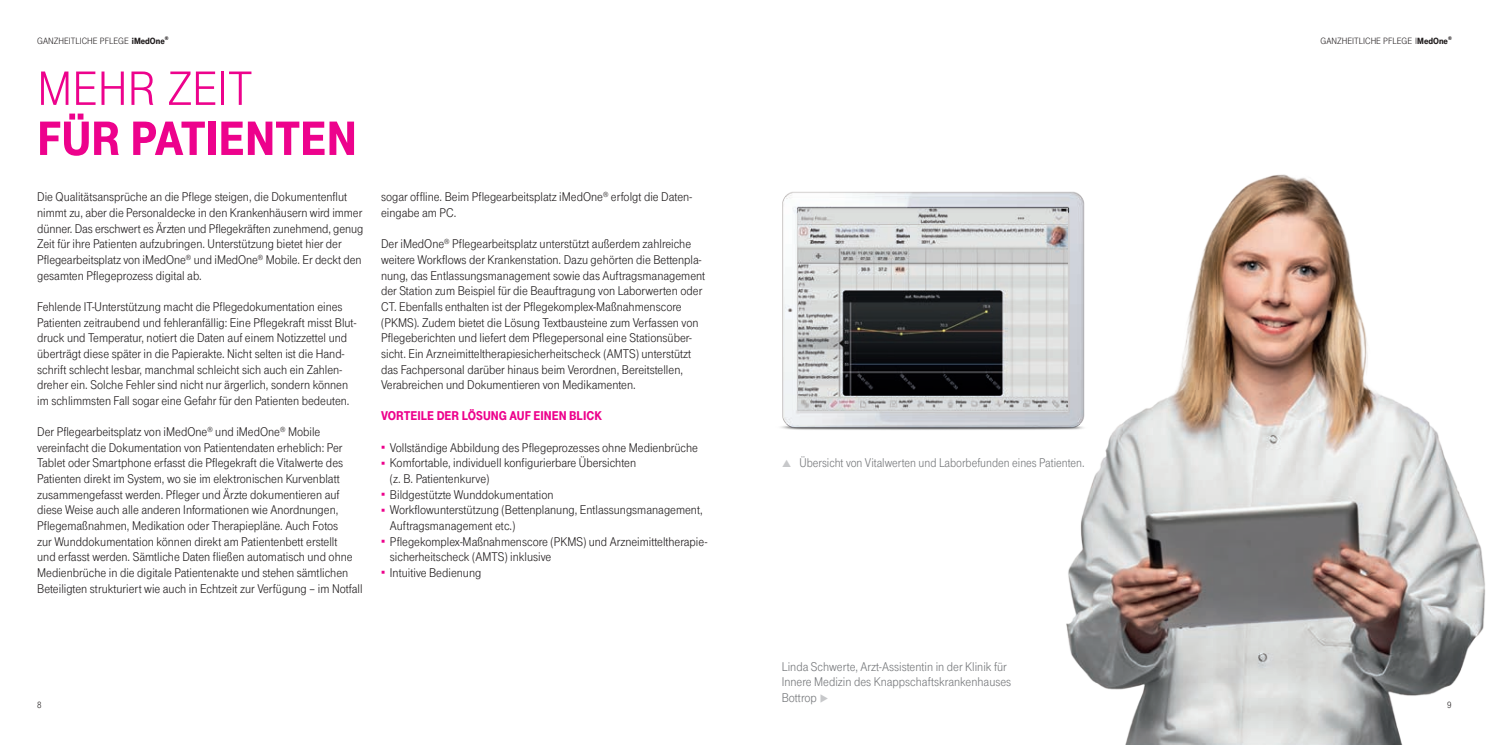
<style>
.page{position:relative;width:1489px;height:745px;background:#fff}
.page>*{position:absolute;margin:0;border:0;box-sizing:border-box;transform-origin:0 0}
.t1{font:900 50px "Tele Grotesk Headline";letter-spacing:-.005em;color:#ed028c}
.t2{font:50px "Tele Grotesk Headline";color:#ed028c}
.t3{font:13.12px/15.6px "Tele Grotesk Norm";color:#231f20}
.t4{font:13.12px/15.6px "Tele Grotesk Norm";color:#76787b}
.t5{font:900 13.12px "Tele Grotesk Headline";color:#ed028c}
.t6{font:9.38px "Tele Grotesk Headline";color:#231f20}
.t7{font:9.38px "Tele Grotesk Norm";color:#231f20}
.s1{font-family:"Tele Grotesk Ultr"}
.s2{color:#ed028c}
.s3{color:#c7c8ca}
</style>
<div class="page">
<img style="left:1066px;top:174px;width:419px;height:570px">
<img style="left:781px;top:185px;width:312px;height:254px">
<div style="left:795px;top:206px;width:273px;height:205px;background:#231f20;opacity:.1"></div>
<p class="t6" style="left:37px;top:35px;width:133px">GANZHEITLICHE PFLEGE <span class="s1">iMedOne</span><sup>®</sup></p>
<h1 class="t2" style="left:37px;top:61px;width:217px">MEHR ZEIT</h1>
<h1 class="t1" style="left:37px;top:110px;width:321px">FÜ R PATIENTEN</h1>
<p class="t3" style="left:37px;top:189px;width:327px">Die Qualitätsansprüche an die Pflege steigen, die Dokumentenflut nimmt zu, aber die Personaldecke in den Krankenhäusern wird immer dünner. Das erschwert es Ärzten und Pflegekräften zunehmend, genug Zeit für ihre Patienten aufzubringen. Unterstützung bietet hier der Pflegearbeitsplatz von iMedOne<sup>®</sup> und iMedOne<sup>®</sup> Mobile. Er deckt den gesamten Pflegeprozess digital ab.</p>
<p class="t3" style="left:37px;top:299px;width:320px">Fehlende IT-Unterstützung macht die Pflegedokumentation eines Patienten zeitraubend und fehleranfällig: Eine Pflegekraft misst Blut&shy;druck und Temperatur, notiert die Daten auf einem Notizzettel und überträgt diese später in die Papierakte. Nicht selten ist die Hand&shy;schrift schlecht lesbar, manchmal schleicht sich auch ein Zahlen&shy;dreher ein. Solche Fehler sind nicht nur ärgerlich, sondern können im schlimmsten Fall sogar eine Gefahr für den Patienten bedeuten.</p>
<p class="t3" style="left:37px;top:424px;width:327px">Der Pflegearbeitsplatz von iMedOne<sup>®</sup> und iMedOne<sup>®</sup> Mobile vereinfacht die Dokumentation von Patientendaten erheblich: Per Tablet oder Smartphone erfasst die Pflegekraft die Vitalwerte des Patienten direkt im System, wo sie im elektronischen Kurvenblatt zusammengefasst werden. Pfleger und Ärzte dokumentieren auf diese Weise auch alle anderen Informationen wie Anordnungen, Pflegemaßnahmen, Medikation oder Therapiepläne. Auch Fotos<br>zur Wunddokumentation können direkt am Patientenbett erstellt<br>und erfasst werden. Sämtliche Daten fließen automatisch und ohne Medienbrüche in die digitale Patientenakte und stehen sämtlichen Beteiligten strukturiert wie auch in Echtzeit zur Verfügung – im Notfall</p>
<p class="t3" style="left:381px;top:189px;width:312px">sogar offline. Beim Pflegearbeitsplatz iMedOne<sup>®</sup> erfolgt die Daten&shy;eingabe am PC.</p>
<p class="t3" style="left:381px;top:236px;width:326px">Der iMedOne<sup>®</sup> Pflegearbeitsplatz unterstützt außerdem zahlreiche weitere Workflows der Krankenstation. Dazu gehörten die Bettenpla&shy;nung, das Entlassungsmanagement sowie das Auftragsmanagement der Station zum Beispiel für die Beauftragung von Laborwerten oder CT. Ebenfalls enthalten ist der Pflegekomplex-Maßnahmenscore (PKMS). Zudem bietet die Lösung Textbausteine zum Verfassen von Pflegeberichten und liefert dem Pflegepersonal eine Stationsüber&shy;sicht. Ein Arzneimitteltherapiesicherheitscheck (AMTS) unterstützt das Fachpersonal darüber hinaus beim Verordnen, Bereitstellen, Verabreichen und Dokumentieren von Medikamenten.</p>
<p class="t5" style="left:381px;top:408px;width:214px">VORTEILE DER LÖSUNG AUF EINEN BLICK</p>
<p class="t3" style="left:381px;top:439px;width:318px"><span class="s2">○</span> Vollständige Abbildung des Pflegeprozesses ohne Medienbrüche</p>
<p class="t3" style="left:390px;top:455px;width:248px;text-indent:-9px"><span class="s2">○</span> Komfortable, individuell konfigurierbare Übersichten (z. B. Patientenkurve)</p>
<p class="t3" style="left:381px;top:486px;width:174px"><span class="s2">○</span> Bildgestützte Wunddokumentation</p>
<p class="t3" style="left:390px;top:502px;width:314px;text-indent:-9px"><span class="s2">○</span> Workflowunterstützung (Bettenplanung, Entlassungsmanagement,<br>Auftragsmanagement etc.)</p>
<p class="t3" style="left:390px;top:533px;width:319px;text-indent:-9px"><span class="s2">○</span> Pflegekomplex-Maßnahmenscore (PKMS) und Arzneimitteltherapie&shy;sicherheitscheck (AMTS) inklusive</p>
<p class="t3" style="left:381px;top:564px;width:102px"><span class="s2">○</span> Intuitive Bedienung</p>
<p class="t4" style="left:799px;top:455px;width:287px">Übersicht von Vitalwerten und Laborbefunden eines Patienten.</p>
<p class="t6" style="left:1320px;top:35px;width:133px">GANZHEITLICHE PFLEGE I<span class="s1">MedOne</span><sup>®</sup></p>
<p class="t4" style="left:781px;top:658px;width:231px">Linda Schwerte, Arzt-Assistentin in der Klinik für<br>Innere Medizin des Knappschaftskrankenhauses<br>Bottrop <span class="s3">◆</span></p>
<p class="t7" style="left:37px;top:699px;width:6px">8</p>
<p class="t7" style="left:1447px;top:699px;width:6px">9</p>
</div>
